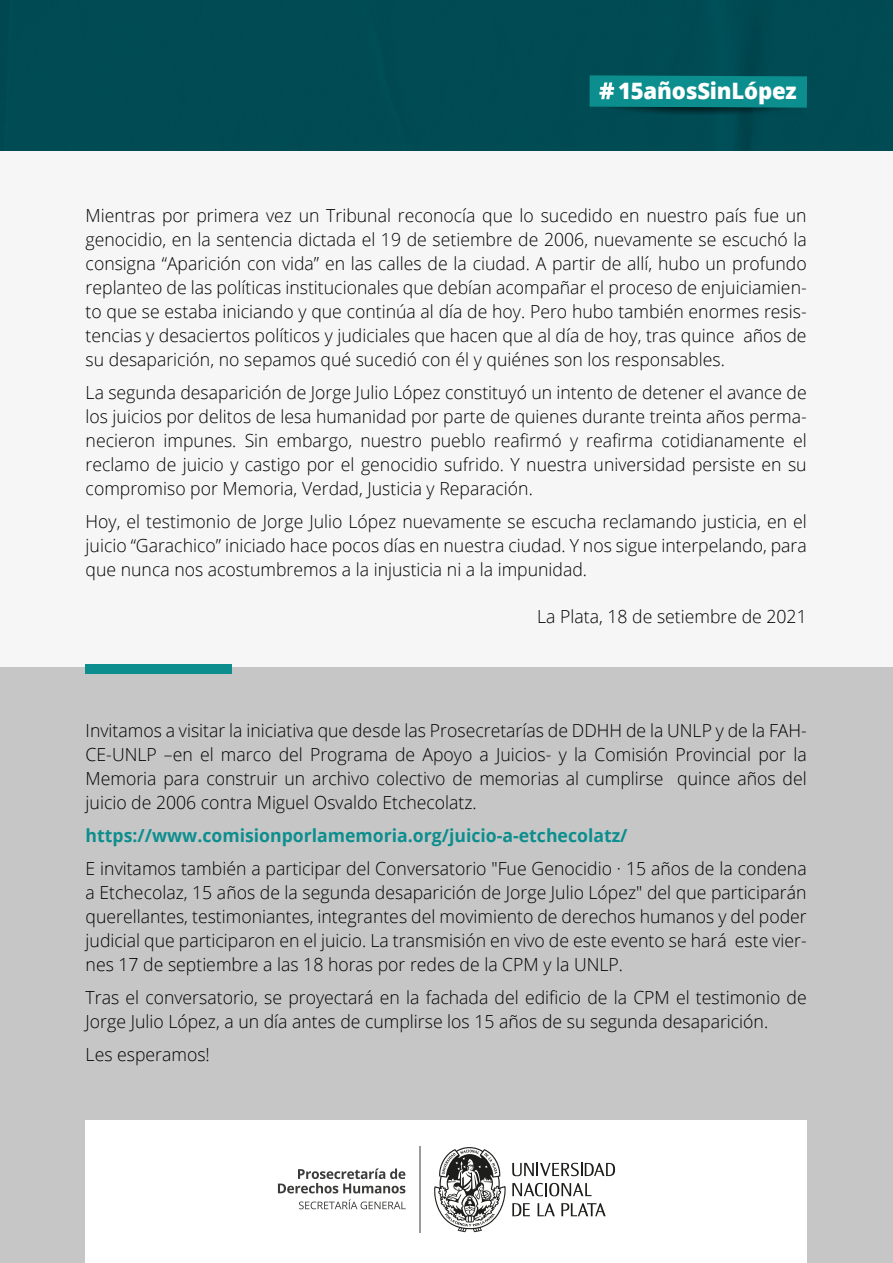
<style>
.page{position:relative;width:893px;height:1263px;background:#f6f6f6}
.page>*{position:absolute;margin:0;border:0;box-sizing:border-box;transform-origin:0 0}
.t1{font:800 22.65px "Open Sans";letter-spacing:-.01em;color:#fff}
.t2{font:300 18px/24px "Open Sans";color:#000;text-align:justify}
.t3{font:700 18px "Open Sans";color:#0d8e8e}
</style>
<div class="page">
<div style="left:0;top:668px;width:893px;height:595px;background:#c6c6c6"></div>
<div style="left:0;top:0;width:893px;height:150px;background:#004b54"></div>
<svg style="left:589px;top:75px;width:218px;height:40px;background:#0e7e7f"></svg>
<div style="left:86px;top:1120px;width:721px;height:143px;background:#fff"></div>
<svg style="left:434px;top:1147px;width:72px;height:85px"></svg>
<svg style="left:512px;top:1163px;width:103px;height:13px"></svg>
<svg style="left:512px;top:1183px;width:79px;height:13px"></svg>
<svg style="left:538px;top:1203px;width:17px;height:13px"></svg>
<svg style="left:512px;top:1203px;width:18px;height:13px"></svg>
<svg style="left:561px;top:1203px;width:45px;height:13px"></svg>
<hr style="left:419px;top:1146px;width:2px;height:87px;background:#9c9b9b">
<svg style="left:278px;top:1168px;width:127px;height:25px"></svg>
<svg style="left:299px;top:1199px;width:107px;height:10px"></svg>
<div style="left:86px;top:664px;width:146px;height:9px;background:#0d8e8e"></div>
<p class="t1" style="left:618px;top:74px;width:180px">15añosSinLópez</p>
<p class="t2" style="left:86px;top:203px;width:723px">Mientras por primera vez un Tribunal reconocía que lo sucedido en nuestro país fue un genocidio, en la sentencia dictada el 19 de setiembre de 2006, nuevamente se escuchó la consigna “Aparición con vida” en las calles de la ciudad. A partir de allí, hubo un profundo replanteo de las políticas institucionales que debían acompañar el proceso de enjuiciamien&shy;to que se estaba iniciando y que continúa al día de hoy. Pero hubo también enormes resis&shy;tencias y desaciertos políticos y judiciales que hacen que al día de hoy, tras quince años de su desaparición, no sepamos qué sucedió con él y quiénes son los responsables.</p>
<p class="t2" style="left:86px;top:380px;width:723px">La segunda desaparición de Jorge Julio López constituyó un intento de detener el avance de los juicios por delitos de lesa humanidad por parte de quienes durante treinta años perma&shy;necieron impunes. Sin embargo, nuestro pueblo reafirmó y reafirma cotidianamente el reclamo de juicio y castigo por el genocidio sufrido. Y nuestra universidad persiste en su compromiso por Memoria, Verdad, Justicia y Reparación.</p>
<p class="t2" style="left:86px;top:509px;width:723px">Hoy, el testimonio de Jorge Julio López nuevamente se escucha reclamando justicia, en el juicio “Garachico” iniciado hace pocos días en nuestra ciudad. Y nos sigue interpelando, para que nunca nos acostumbremos a la injusticia ni a la impunidad.</p>
<p class="t2" style="left:537px;top:604px;width:271px">La Plata, 18 de setiembre de 2021</p>
<p class="t2" style="left:86px;top:718px;width:723px">Invitamos a visitar la iniciativa que desde las Prosecretarías de DDHH de la UNLP y de la FAH-CE-UNLP –en el marco del Programa de Apoyo a Juicios- y la Comisión Provincial por la Memoria para construir un archivo colectivo de memorias al cumplirse quince años del juicio de 2006 contra Miguel Osvaldo Etchecolatz.</p>
<p class="t3" style="left:86px;top:822px;width:543px">https://www.comisionporlamemoria.org/juicio-a-etchecolatz/</p>
<p class="t2" style="left:86px;top:856px;width:723px">E invitamos también a participar del Conversatorio "Fue Genocidio · 15 años de la condena a Etchecolaz, 15 años de la segunda desaparición de Jorge Julio López" del que participarán querellantes, testimoniantes, integrantes del movimiento de derechos humanos y del poder judicial que participaron en el juicio. La transmisión en vivo de este evento se hará este vier&shy;nes 17 de septiembre a las 18 horas por redes de la CPM y la UNLP.</p>
<p class="t2" style="left:86px;top:985px;width:723px">Tras el conversatorio, se proyectará en la fachada del edificio de la CPM el testimonio de<br>Jorge Julio López, a un día antes de cumplirse los 15 años de su segunda desaparición.</p>
<p class="t2" style="left:86px;top:1042px;width:126px">Les esperamos!</p>
</div>
